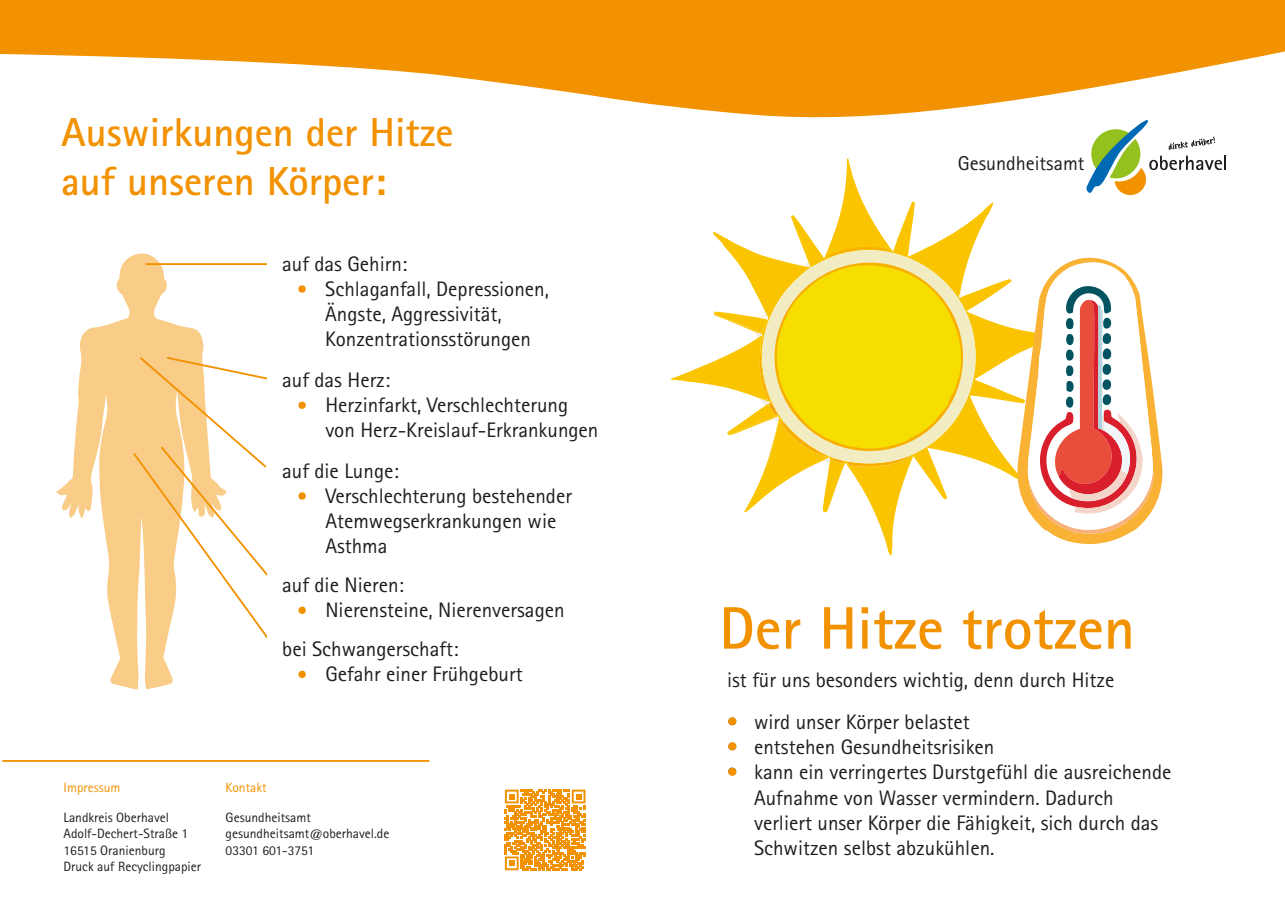
<style>
.page{position:relative;width:1285px;height:919px;background:#fff}
.page>*{position:absolute;margin:0;border:0;box-sizing:border-box;transform-origin:0 0}
.t1{font:700 60px "Rotis Sans Serif Std";color:#f39200}
.t2{font:700 40.5px/48.6px "Rotis Sans Serif Std";color:#f39200}
.t3{font:21px/25.2px "Rotis Sans Serif Std";color:#1d1d1b}
.t4{font:20.1px "Rotis Sans Serif Std";color:#1d1d1b}
.t5{font:13.5px "Rotis Sans Serif Std";color:#1d1d1b}
.t6{font:13.5px "Rotis Sans Serif Std";color:#f39200}
.s1{font-family:"Times New Roman"}
</style>
<div class="page">
<svg style="left:0;top:0;width:1284px;height:118px"></svg>
<svg style="left:2px;top:760px;width:428px;height:1px"></svg>
<svg style="left:1085px;top:117px;width:141px;height:78px"></svg>
<svg style="left:744px;top:158px;width:270px;height:398px"></svg>
<svg style="left:965px;top:247px;width:21px;height:218px"></svg>
<svg style="left:670px;top:230px;width:295px;height:237px"></svg>
<svg style="left:56px;top:253px;width:170px;height:436px"></svg>
<svg style="left:145px;top:263px;width:122px;height:2px"></svg>
<svg style="left:133px;top:357px;width:134px;height:286px"></svg>
<div style="left:728px;top:717px;width:8px;height:8px;background:#f39200;border-radius:50%"></div>
<div style="left:728px;top:742px;width:8px;height:8px;background:#f39200;border-radius:50%"></div>
<div style="left:728px;top:767px;width:8px;height:8px;background:#f39200;border-radius:50%"></div>
<div style="left:298px;top:285px;width:8px;height:8px;background:#f39200;border-radius:50%"></div>
<div style="left:298px;top:401px;width:8px;height:8px;background:#f39200;border-radius:50%"></div>
<div style="left:298px;top:492px;width:8px;height:7px;background:#f39200;border-radius:50%"></div>
<div style="left:298px;top:606px;width:8px;height:8px;background:#f39200;border-radius:50%"></div>
<svg style="left:298px;top:670px;width:8px;height:8px"></svg>
<svg style="left:1014px;top:257px;width:149px;height:287px"></svg>
<svg style="left:505px;top:789px;width:80px;height:81px"></svg>
<h2 class="t2" style="left:61px;top:108px;width:394px">Auswirkungen der Hitze auf unseren Körper:</h2>
<p class="t3" style="left:282px;top:251px;width:127px">auf das Gehirn:</p>
<p class="t3" style="left:325px;top:276px;width:225px;text-indent:-27px"><span class="s1">▪</span> Schlaganfall, Depressionen,<br>Ängste, Aggressivität,<br>Konzentrationsstörungen</p>
<p class="t3" style="left:282px;top:367px;width:110px">auf das Herz:</p>
<p class="t3" style="left:325px;top:392px;width:274px;text-indent:-27px"><span class="s1">▪</span> Herzinfarkt, Verschlechterung von Herz-Kreislauf-Erkrankungen</p>
<p class="t3" style="left:282px;top:458px;width:118px">auf die Lunge:</p>
<p class="t3" style="left:325px;top:483px;width:248px;text-indent:-27px"><span class="s1">▪</span> Verschlechterung bestehender<br>Atemwegserkrankungen wie<br>Asthma</p>
<p class="t3" style="left:282px;top:572px;width:123px">auf die Nieren:</p>
<p class="t3" style="left:282px;top:590px;width:284px;line-height:38.7px;text-indent:16px"><span class="s1">▪</span> Nierensteine, Nierenversagen bei Schwangerschaft:</p>
<p class="t3" style="left:298px;top:661px;width:226px"><span class="s1">▪</span> Gefahr einer Frühgeburt</p>
<p class="t6" style="left:64px;top:779px;width:58px">Impressum</p>
<p class="t6" style="left:226px;top:779px;width:42px">Kontakt</p>
<p class="t5" style="left:64px;top:809px;width:107px">Landkreis Oberhavel</p>
<p class="t5" style="left:226px;top:809px;width:87px">Gesundheitsamt</p>
<p class="t5" style="left:64px;top:825px;width:126px">Adolf-Dechert-Straße 1</p>
<p class="t5" style="left:226px;top:825px;width:165px">gesundheitsamt@oberhavel.de</p>
<p class="t5" style="left:64px;top:842px;width:103px">16515 Oranienburg</p>
<p class="t5" style="left:226px;top:842px;width:90px">03301 601-3751</p>
<p class="t5" style="left:64px;top:858px;width:139px">Druck auf Recyclingpapier</p>
<p class="t4" style="left:957px;top:151px;width:128px">Gesundheitsamt</p>
<h1 class="t1" style="left:719px;top:590px;width:417px">Der Hitze trotzen</h1>
<p class="t3" style="left:727px;top:667px;width:389px">ist für uns besonders wichtig, denn durch Hitze</p>
<p class="t3" style="left:727px;top:709px;width:244px">• wird unser Körper belastet</p>
<p class="t3" style="left:727px;top:734px;width:269px">• entstehen Gesundheitsrisiken</p>
<p class="t3" style="left:754px;top:759px;width:419px;text-indent:-27px">• kann ein verringertes Durstgefühl die ausreichende Aufnahme von Wasser vermindern. Dadurch verliert unser Körper die Fähigkeit, sich durch das Schwitzen selbst abzukühlen.</p>
</div>
